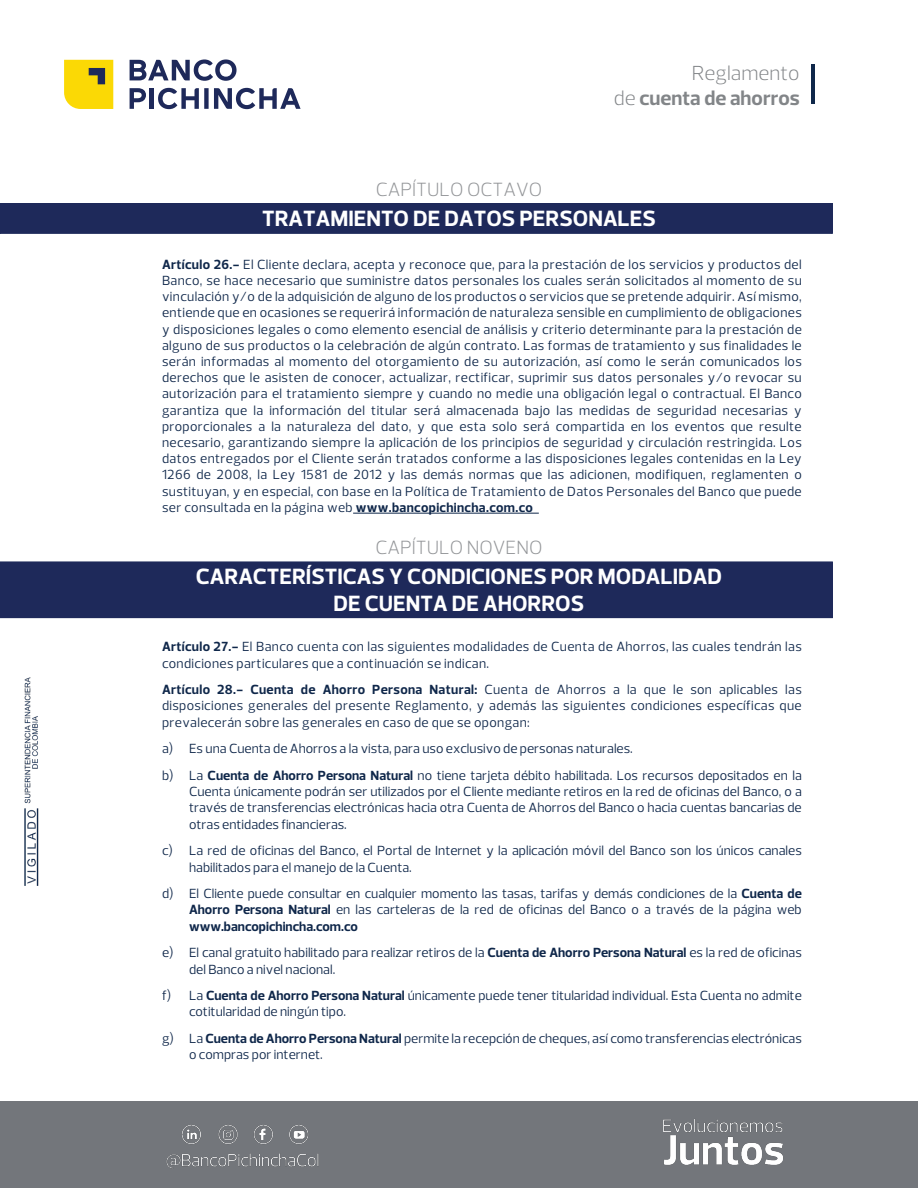
<style>
.page{position:relative;width:918px;height:1188px;background:#fff}
.page>*{position:absolute;margin:0;border:0;box-sizing:border-box;transform-origin:0 0}
.t1{font:700 22.5px/27px "Prelo";color:#fff;text-align:center}
.t2{font:700 20.7px/24.9px "Prelo";color:#828588;text-align:right}
.t3{font:300 19.5px "Prelo";color:#939598}
.t4{font:13.5px/16.2px "Prelo";color:#0f274a}
.t5{font:13.5px/16.2px "Prelo";letter-spacing:.025em;color:#0f274a}
.s1{font-weight:300}
.s2{font-weight:700}
</style>
<div class="page">
<div style="left:0;top:204px;width:832px;height:29px;background:#1e295a"></div>
<div style="left:0;top:203px;width:833px;height:31px;border:1px solid #1e2a5a"></div>
<div style="left:0;top:562px;width:832px;height:56px;background:#1e295a"></div>
<hr style="left:353px;top:513px;width:186px;height:1px;background:#0f274a">
<svg style="left:64px;top:60px;width:49px;height:49px"></svg>
<svg style="left:130px;top:59px;width:107px;height:22px"></svg>
<hr style="left:150px;top:88px;width:4px;height:21px;background:#1e295a">
<svg style="left:130px;top:88px;width:16px;height:21px"></svg>
<svg style="left:158px;top:88px;width:143px;height:21px"></svg>
<hr style="left:811px;top:64px;width:4px;height:40px;background:#0f274a">
<div style="left:0;top:1102px;width:918px;height:86px;background:#73767b"></div>
<img style="left:663px;top:1119px;width:120px;height:46px">
<img style="left:166px;top:1125px;width:153px;height:43px">
<img style="left:0;top:618px;width:119px;height:268px">
<h2 class="t2" style="left:614px;top:61px;width:187px"><span class="s1">Reglamento<br>de</span> cuenta de ahorros</h2>
<h3 class="t3" style="left:376px;top:178px;width:168px">CAPÍTULO OCTAVO</h3>
<h1 class="t1" style="left:262px;top:205px;width:395px">TRATAMIENTO DE DATOS PERSONALES</h1>
<p class="t4" style="left:162px;top:256px;width:641px;text-align:justify"><span class="s2">Artículo 26.-</span> El Cliente declara, acepta y reconoce que, para la prestación de los servicios y productos del Banco, se hace necesario que suministre datos personales los cuales serán solicitados al momento de su vinculación y/o de la adquisición de alguno de los productos o servicios que se pretende adquirir. Así mismo, entiende que en ocasiones se requerirá información de naturaleza sensible en cumplimiento de obligaciones y disposiciones legales o como elemento esencial de análisis y criterio determinante para la prestación de alguno de sus productos o la celebración de algún contrato. Las formas de tratamiento y sus finalidades le serán informadas al momento del otorgamiento de su autorización, así como le serán comunicados los derechos que le asisten de conocer, actualizar, rectificar, suprimir sus datos personales y/o revocar su autorización para el tratamiento siempre y cuando no medie una obligación legal o contractual. El Banco garantiza que la información del titular será almacenada bajo las medidas de seguridad necesarias y proporcionales a la naturaleza del dato, y que esta solo será compartida en los eventos que resulte necesario, garantizando siempre la aplicación de los principios de seguridad y circulación restringida. Los datos entregados por el Cliente serán tratados conforme a las disposiciones legales contenidas en la Ley 1266 de 2008, la Ley 1581 de 2012 y las demás normas que las adicionen, modifiquen, reglamenten o sustituyan, y en especial, con base en la Política de Tratamiento de Datos Personales del Banco que puede ser consultada en la página web <span class="s2">www.bancopichincha.com.co</span></p>
<h3 class="t3" style="left:375px;top:536px;width:169px">CAPÍTULO NOVENO</h3>
<h1 class="t1" style="left:196px;top:563px;width:528px">CARACTERÍSTICAS Y CONDICIONES POR MODALIDAD<br>DE CUENTA DE AHORROS</h1>
<p class="t5" style="left:162px;top:639px;width:641px"><span class="s2">Artículo 27.-</span> El Banco cuenta con las siguientes modalidades de Cuenta de Ahorros, las cuales tendrán las condiciones particulares que a continuación se indican.</p>
<p class="t4" style="left:162px;top:682px;width:641px;text-align:justify"><span class="s2">Artículo 28.- Cuenta de Ahorro Persona Natural:</span> Cuenta de Ahorros a la que le son aplicables las disposiciones generales del presente Reglamento, y además las siguientes condiciones específicas que prevalecerán sobre las generales en caso de que se opongan:</p>
<p class="t4" style="left:162px;top:736px;width:641px;line-height:26.7px">a) Es una Cuenta de Ahorros a la vista, para uso exclusivo de personas naturales.<br>b) La <span class="s2">Cuenta de Ahorro Persona Natural</span> no tiene tarjeta débito habilitada. Los recursos depositados en la</p>
<p class="t4" style="left:189px;top:784px;width:614px;text-align:justify">Cuenta únicamente podrán ser utilizados por el Cliente mediante retiros en la red de oficinas del Banco, o a través de transferencias electrónicas hacia otra Cuenta de Ahorros del Banco o hacia cuentas bancarias de otras entidades financieras.</p>
<p class="t4" style="left:189px;top:843px;width:614px;text-indent:-27px">c) La red de oficinas del Banco, el Portal de Internet y la aplicación móvil del Banco son los únicos canales habilitados para el manejo de la Cuenta.</p>
<p class="t4" style="left:189px;top:886px;width:614px;text-align:justify;text-indent:-27px">d) El Cliente puede consultar en cualquier momento las tasas, tarifas y demás condiciones de la <span class="s2">Cuenta de Ahorro Persona Natural</span> en las carteleras de la red de oficinas del Banco o a través de la página web <span class="s2">www.bancopichincha.com.co</span></p>
<p class="t4" style="left:189px;top:945px;width:614px;text-indent:-27px">e) El canal gratuito habilitado para realizar retiros de la <span class="s2">Cuenta de Ahorro Persona Natural</span> es la red de oficinas del Banco a nivel nacional.</p>
<p class="t4" style="left:189px;top:988px;width:614px;text-indent:-27px">f) La <span class="s2">Cuenta de Ahorro Persona Natural</span> únicamente puede tener titularidad individual. Esta Cuenta no admite cotitularidad de ningún tipo.</p>
<p class="t4" style="left:189px;top:1031px;width:614px;text-indent:-27px">g) La <span class="s2">Cuenta de Ahorro Persona Natural</span> permite la recepción de cheques, así como transferencias electrónicas o compras por internet.</p>
</div>
